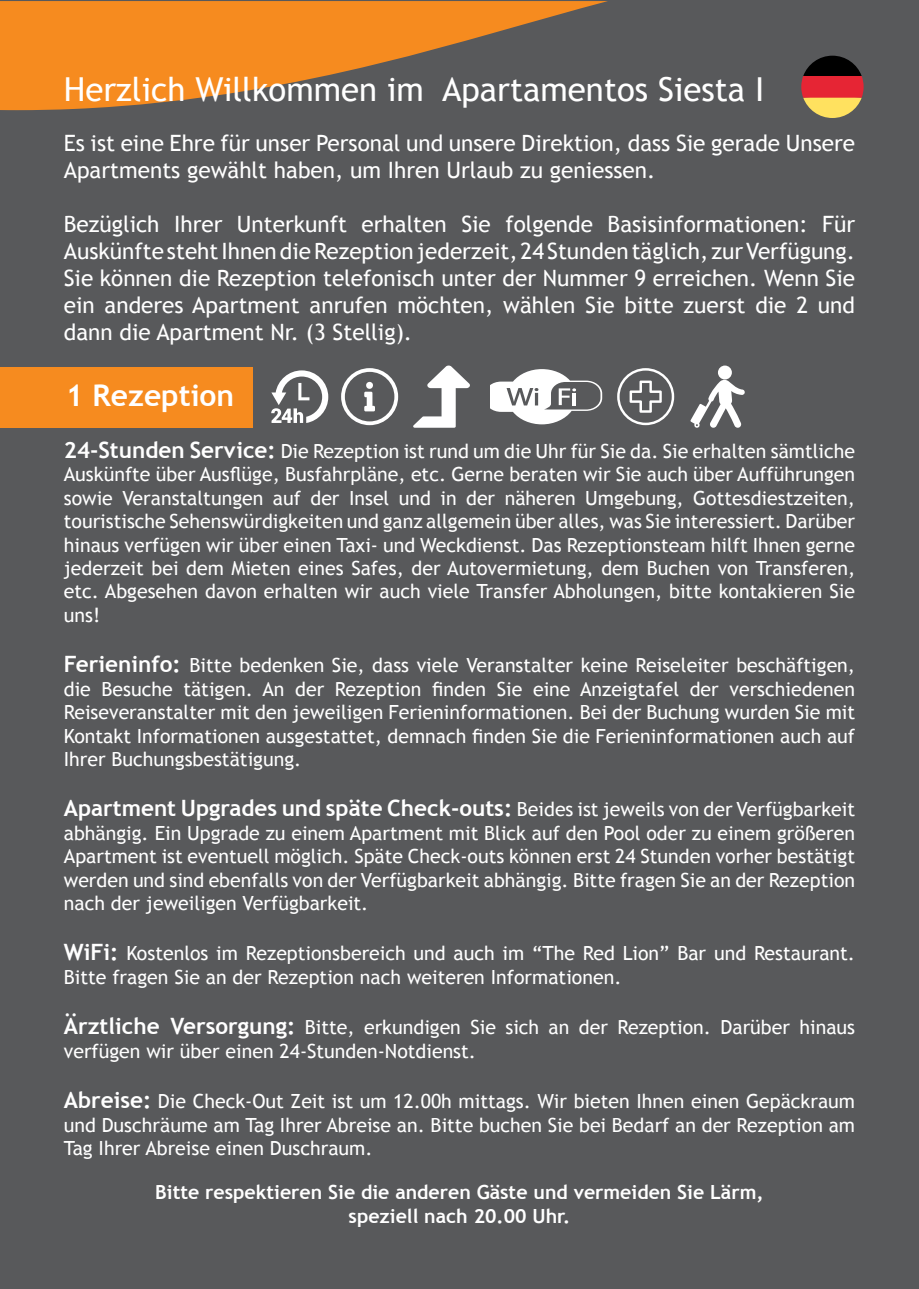
<style>
.page{position:relative;width:919px;height:1289px;background:#fff}
.page>*{position:absolute;margin:0;border:0;box-sizing:border-box;transform-origin:0 0}
.t1{font:33px "Trebuchet MS";color:#fff}
.t2{font:700 30px "Trebuchet MS";color:#fff}
.t3{font:22.5px/27px "Trebuchet MS";color:#fff}
.t4{font:700 22.5px "Trebuchet MS";color:#fff}
.t5{font:19.5px/23.4px "Trebuchet MS";color:#fff;text-align:justify}
.t6{font:700 19.5px/23.4px "Trebuchet MS";color:#fff;text-align:center}
.s1{font-weight:700;font-size:22.5px}
.s2{font-weight:400;font-size:19.5px}
</style>
<div class="page">
<div style="left:0;top:0;width:918px;height:1288px;background:#58595b"></div>
<div style="left:1px;top:367px;width:252px;height:61px;background:#f68b1f"></div>
<svg style="left:918px;top:1187px;width:1px;height:101px"></svg>
<svg style="left:0;top:1px;width:608px;height:109px;fill:#f68b1f"></svg>
<svg style="left:341px;top:368px;width:57px;height:57px"></svg>
<svg style="left:271px;top:370px;width:57px;height:53px"></svg>
<svg style="left:413px;top:365px;width:57px;height:63px"></svg>
<svg style="left:490px;top:369px;width:112px;height:55px"></svg>
<svg style="left:617px;top:368px;width:57px;height:57px"></svg>
<div style="left:717px;top:365px;width:14px;height:14px;background:#fff;border-radius:50%"></div>
<svg style="left:690px;top:380px;width:54px;height:48px"></svg>
<svg style="left:801px;top:56px;width:62px;height:62px"></svg>
<h1 class="t1" style="left:64px;top:69px;width:702px">Herzlich Willkommen im Apartamentos Siesta I</h1>
<p class="t3" style="left:64px;top:130px;width:792px">Es ist eine Ehre für unser Personal und unsere Direktion, dass Sie gerade Unsere<br>Apartments gewählt haben, um Ihren Urlaub zu geniessen.</p>
<p class="t3" style="left:64px;top:211px;width:792px;text-align:justify">Bezüglich Ihrer Unterkunft erhalten Sie folgende Basisinformationen: Für Auskünfte steht Ihnen die Rezeption jederzeit, 24 Stunden täglich, zur Verfügung.<br>Sie können die Rezeption telefonisch unter der Nummer 9 erreichen. Wenn Sie ein anderes Apartment anrufen möchten, wählen Sie bitte zuerst die 2 und dann die Apartment Nr. (3 Stellig).</p>
<h2 class="t2" style="left:66px;top:376px;width:170px">1 Rezeption</h2>
<p class="t5" style="left:64px;top:439px;width:792px"><span class="s1">24-Stunden Service:</span> Die Rezeption ist rund um die Uhr für Sie da. Sie erhalten sämtliche Auskünfte über Ausflüge, Busfahrpläne, etc. Gerne beraten wir Sie auch über Aufführungen sowie Veranstaltungen auf der Insel und in der näheren Umgebung, Gottesdiestzeiten, touristische Sehenswürdigkeiten und ganz allgemein über alles, was Sie interessiert. Darüber hinaus verfügen wir über einen Taxi- und Weckdienst. Das Rezeptionsteam hilft Ihnen gerne jederzeit bei dem Mieten eines Safes, der Autovermietung, dem Buchen von Transferen, etc. Abgesehen davon erhalten wir auch viele Transfer Abholungen, bitte kontakieren Sie uns!</p>
<p class="t5" style="left:64px;top:654px;width:792px"><span class="s1">Ferieninfo:</span> Bitte bedenken Sie, dass viele Veranstalter keine Reiseleiter beschäftigen, die Besuche tätigen. An der Rezeption finden Sie eine Anzeigtafel der verschiedenen Reiseveranstalter mit den jeweiligen Ferieninformationen. Bei der Buchung wurden Sie mit Kontakt Informationen ausgestattet, demnach finden Sie die Ferieninformationen auch auf Ihrer Buchungsbestätigung.</p>
<p class="t4" style="left:64px;top:794px;width:792px">Apartment Upgrades und späte Check-outs: <span class="s2">Beides ist jeweils von der Verfügbarkeit</span></p>
<p class="t5" style="left:64px;top:821px;width:792px">abhängig. Ein Upgrade zu einem Apartment mit Blick auf den Pool oder zu einem größeren Apartment ist eventuell möglich. Späte Check-outs können erst 24 Stunden vorher bestätigt werden und sind ebenfalls von der Verfügbarkeit abhängig. Bitte fragen Sie an der Rezeption nach der jeweiligen Verfügbarkeit.</p>
<p class="t5" style="left:64px;top:942px;width:792px"><span class="s1">WiFi:</span> Kostenlos im Rezeptionsbereich und auch im “The Red Lion” Bar und Restaurant.<br>Bitte fragen Sie an der Rezeption nach weiteren Informationen.</p>
<p class="t5" style="left:64px;top:1015px;width:792px"><span class="s1">Ärztliche Versorgung:</span> Bitte, erkundigen Sie sich an der Rezeption. Darüber hinaus verfügen wir über einen 24-Stunden-Notdienst.</p>
<p class="t5" style="left:64px;top:1089px;width:792px"><span class="s1">Abreise:</span> Die Check-Out Zeit ist um 12.00h mittags. Wir bieten Ihnen einen Gepäckraum und Duschräume am Tag Ihrer Abreise an. Bitte buchen Sie bei Bedarf an der Rezeption am Tag Ihrer Abreise einen Duschraum.</p>
<p class="t6" style="left:155px;top:1180px;width:609px">Bitte respektieren Sie die anderen Gäste und vermeiden Sie Lärm, speziell nach 20.00 Uhr.</p>
</div>
